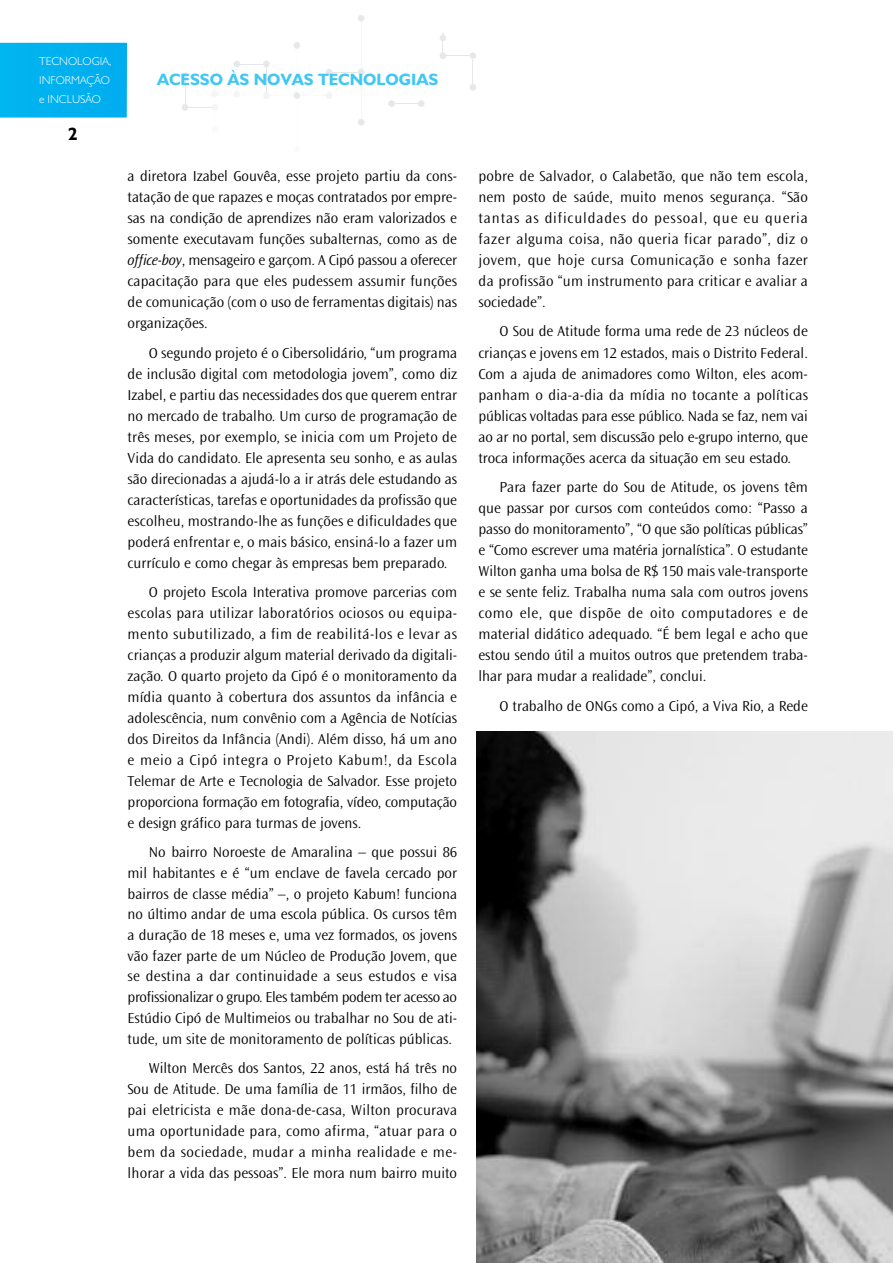
<style>
.page{position:relative;width:893px;height:1263px;background:#fff}
.page>*{position:absolute;margin:0;border:0;box-sizing:border-box;transform-origin:0 0}
.t1{font:700 18px "Gill Sans";color:#000}
.t2{font:700 16.5px "Humanist 521 BT";color:#40c7f4}
.t3{font:15px/21px "Ocean Sans MM.310.wt.475.wd";color:#000;text-align:justify}
.t4{font:300 11.4px/18.8px "Humanist 521 BT";color:#fff}
.s1{font-family:"Ocean Sans MM It.310.wt.475.wd"}
</style>
<div class="page">
<svg style="left:440px;top:33px;width:36px;height:58px"></svg>
<svg style="left:358px;top:15px;width:6px;height:111px"></svg>
<hr style="left:329px;top:72px;width:30px;height:1px;background:#e6e7e9">
<svg style="left:388px;top:100px;width:37px;height:7px"></svg>
<div style="left:0;top:43px;width:127px;height:74px;background:#00b1ef"></div>
<svg style="left:182px;top:42px;width:150px;height:69px"></svg>
<img style="left:476px;top:731px;width:417px;height:532px">
<p class="t4" style="left:39px;top:53px;width:74px">TECNOLOGIA,<br>INFORMAÇÃO e INCLUSÃO</p>
<p class="t1" style="left:68px;top:127px;width:11px">2</p>
<p class="t2" style="left:157px;top:74px;width:283px">ACESSO ÀS NOVAS TECNOLOGIAS</p>
<p class="t3" style="left:128px;top:166px;width:331px">a diretora Izabel Gouvêa, esse projeto partiu da cons&shy;tatação de que rapazes e moças contratados por empre&shy;sas na condição de aprendizes não eram valorizados e somente executavam funções subalternas, como as de <span class="s1">office-boy</span>, mensageiro e garçom. A Cipó passou a oferecer capacitação para que eles pudessem assumir funções de comunicação (com o uso de ferramentas digitais) nas organizações.</p>
<p class="t3" style="left:128px;top:343px;width:331px;text-indent:21px">O segundo projeto é o Cibersolidário, “um programa de inclusão digital com metodologia jovem”, como diz Izabel, e partiu das necessidades dos que querem entrar no mercado de trabalho. Um curso de programação de três meses, por exemplo, se inicia com um Projeto de Vida do candidato. Ele apresenta seu sonho, e as aulas são direcionadas a ajudá-lo a ir atrás dele estudando as características, tarefas e oportunidades da profissão que escolheu, mostrando-lhe as funções e dificuldades que poderá enfrentar e, o mais básico, ensiná-lo a fazer um currículo e como chegar às empresas bem preparado.</p>
<p class="t3" style="left:128px;top:582px;width:331px;text-indent:21px">O projeto Escola Interativa promove parcerias com escolas para utilizar laboratórios ociosos ou equipa&shy;mento subutilizado, a fim de reabilitá-los e levar as crianças a produzir algum material derivado da digitali&shy;zação. O quarto projeto da Cipó é o monitoramento da mídia quanto à cobertura dos assuntos da infância e adolescência, num convênio com a Agência de Notícias dos Direitos da Infância (Andi). Além disso, há um ano e meio a Cipó integra o Projeto Kabum!, da Escola Telemar de Arte e Tecnologia de Salvador. Esse projeto proporciona formação em fotografia, vídeo, computação e design gráfico para turmas de jovens.</p>
<p class="t3" style="left:128px;top:843px;width:331px;text-indent:21px">No bairro Noroeste de Amaralina – que possui 86 mil habitantes e é “um enclave de favela cercado por bairros de classe média” –, o projeto Kabum! funciona no último andar de uma escola pública. Os cursos têm a duração de 18 meses e, uma vez formados, os jovens vão fazer parte de um Núcleo de Produção Jovem, que se destina a dar continuidade a seus estudos e visa profissionalizar o grupo. Eles também podem ter acesso ao Estúdio Cipó de Multimeios ou trabalhar no Sou de ati&shy;tude, um site de monitoramento de políticas públicas.</p>
<p class="t3" style="left:128px;top:1058px;width:331px;text-indent:21px">Wilton Mercês dos Santos, 22 anos, está há três no Sou de Atitude. De uma família de 11 irmãos, filho de pai eletricista e mãe dona-de-casa, Wilton procurava uma oportunidade para, como afirma, “atuar para o bem da sociedade, mudar a minha realidade e me&shy;lhorar a vida das pessoas”. Ele mora num bairro muito</p>
<p class="t3" style="left:478px;top:166px;width:331px">pobre de Salvador, o Calabetão, que não tem escola, nem posto de saúde, muito menos segurança. “São tantas as dificuldades do pessoal, que eu queria fazer alguma coisa, não queria ficar parado”, diz o jovem, que hoje cursa Comunicação e sonha fazer da profissão “um instrumento para criticar e avaliar a sociedade”.</p>
<p class="t3" style="left:478px;top:322px;width:331px;text-indent:21px">O Sou de Atitude forma uma rede de 23 núcleos de crianças e jovens em 12 estados, mais o Distrito Federal.<br>Com a ajuda de animadores como Wilton, eles acom&shy;panham o dia-a-dia da mídia no tocante a políticas públicas voltadas para esse público. Nada se faz, nem vai ao ar no portal, sem discussão pelo e-grupo interno, que troca informações acerca da situação em seu estado.</p>
<p class="t3" style="left:478px;top:477px;width:331px;text-indent:21px">Para fazer parte do Sou de Atitude, os jovens têm que passar por cursos com conteúdos como: “Passo a passo do monitoramento”, “O que são políticas públicas” e “Como escrever uma matéria jornalística”. O estudante Wilton ganha uma bolsa de R$ 150 mais vale-transporte e se sente feliz. Trabalha numa sala com outros jovens como ele, que dispõe de oito computadores e de material didático adequado. “É bem legal e acho que estou sendo útil a muitos outros que pretendem traba&shy;lhar para mudar a realidade”, conclui.</p>
<p class="t3" style="left:500px;top:696px;width:310px">O trabalho de ONGs como a Cipó, a Viva Rio, a Rede</p>
</div>
